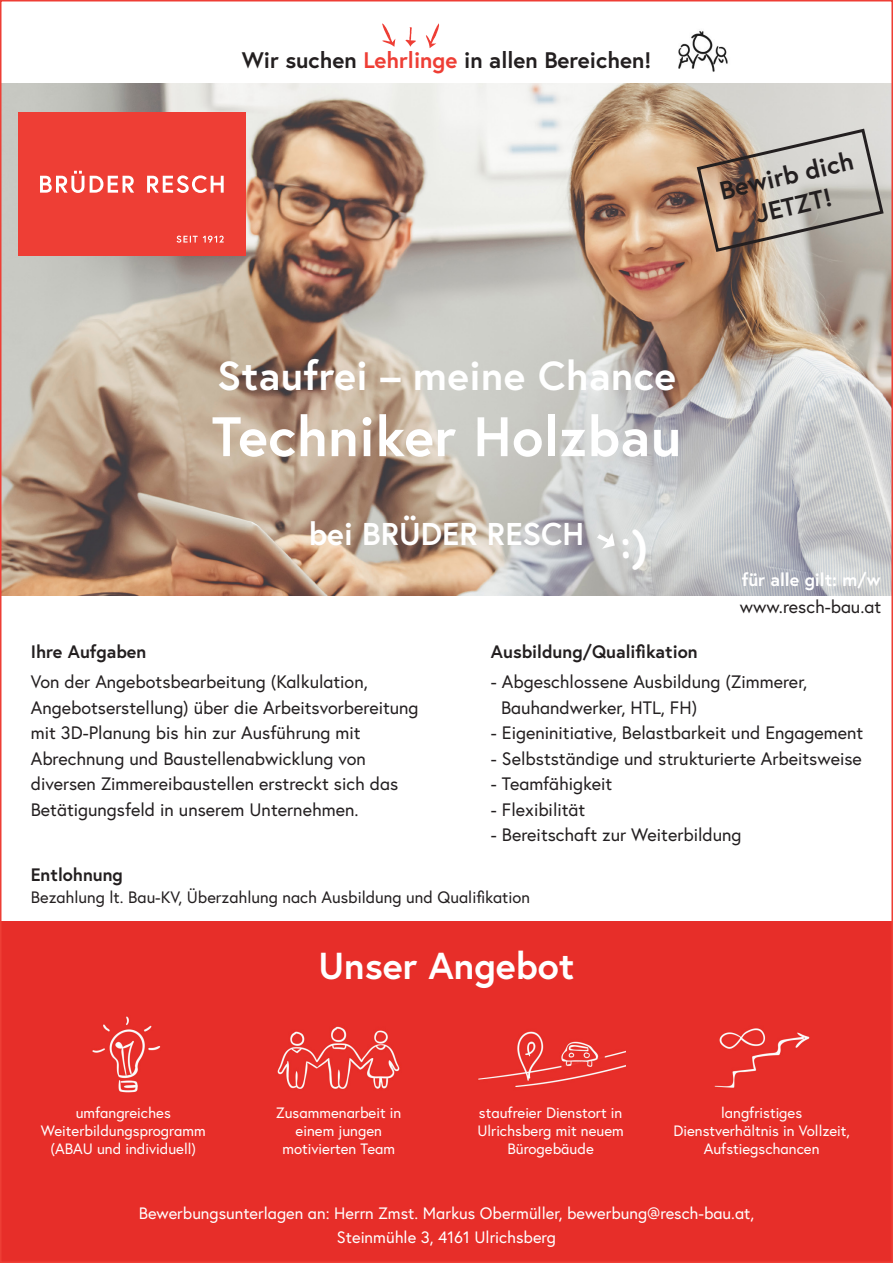
<style>
.page{position:relative;width:893px;height:1263px;background:#fff}
.page>*{position:absolute;margin:0;border:0;box-sizing:border-box;transform-origin:0 0}
.t1{font:700 55.5px "Europa";letter-spacing:.01em;color:#fff}
.t2{font:700 40.5px "Europa";letter-spacing:.01em;color:#fff}
.t3{font:700 40.5px "Comic Sans MS";color:#fff}
.t4{font:700 37.5px "Europa";color:#fff}
.t5{font:700 31.5px "Europa";color:#fff}
.t6{font:700 25.5px "Europa";color:#231f20}
.t7{font:700 22.5px "Europa";color:#231f20}
.t8{font:18px/25.5px "Europa";color:#231f20}
.t9{font:700 18px "Europa";color:#231f20}
.t10{font:700 18px "Europa";color:#fff}
.t11{font:16.5px "Europa";color:#fff}
.t12{font:16.5px "Europa";color:#231f20}
.t13{font:15px/18px "Europa";color:#fff;text-align:center}
.s1{color:#ee3e35}
</style>
<div class="page">
<img style="left:3px;top:84px;width:887px;height:511px">
<div style="left:3px;top:922px;width:887px;height:338px;background:#e72e29"></div>
<div style="left:18px;top:112px;width:228px;height:144px;background:#ee3e35"></div>
<svg style="left:40px;top:171px;width:184px;height:22px"></svg>
<svg style="left:177px;top:236px;width:47px;height:7px"></svg>
<img style="left:678px;top:31px;width:50px;height:41px">
<svg style="left:382px;top:23px;width:13px;height:24px"></svg>
<svg style="left:426px;top:23px;width:13px;height:25px"></svg>
<svg style="left:405px;top:27px;width:11px;height:20px"></svg>
<div style="left:52px;top:994px;width:146px;height:136px;background:#e72e29"></div>
<img style="left:264px;top:1005px;width:150px;height:128px">
<img style="left:476px;top:1005px;width:149px;height:125px">
<svg style="left:597px;top:533px;width:18px;height:16px"></svg>
<div style="left:690px;top:1013px;width:143px;height:84px;background:#e72e29"></div>
<svg style="left:695px;top:127px;width:190px;height:127px;background:#b8a99c"></svg>
<p class="t7" style="left:242px;top:45px;width:411px">Wir suchen <span class="s1">Lehrlinge</span> in allen Bereichen!</p>
<p class="t6" style="left:716px;top:174px;width:138px;rotate:-13deg">Bewirb dich</p>
<p class="t6" style="left:752px;top:197px;width:79px;rotate:-13deg">JETZT!</p>
<p class="t2" style="left:217px;top:348px;width:460px">Staufrei – meine Chance</p>
<p class="t1" style="left:212px;top:399px;width:471px">Techniker Holzbau</p>
<p class="t5" style="left:309px;top:512px;width:277px">bei BRÜDER RESCH</p>
<p class="t3" style="left:617px;top:516px;width:31px">:)</p>
<p class="t10" style="left:742px;top:567px;width:141px">für alle gilt: m/w</p>
<p class="t8" style="left:740px;top:594px;width:143px">www.resch-bau.at</p>
<p class="t9" style="left:31px;top:640px;width:117px">Ihre Aufgaben</p>
<p class="t8" style="left:31px;top:669px;width:338px">Von der Angebotsbearbeitung (Kalkulation,</p>
<p class="t8" style="left:31px;top:694px;width:389px">Angebotserstellung) über die Arbeitsvorbereitung mit 3D-Planung bis hin zur Ausführung mit</p>
<p class="t8" style="left:31px;top:745px;width:337px">Abrechnung und Baustellenabwicklung von</p>
<p class="t8" style="left:31px;top:771px;width:369px">diversen Zimmereibaustellen erstreckt sich das</p>
<p class="t8" style="left:31px;top:796px;width:329px">Betätigungsfeld in unserem Unternehmen.</p>
<p class="t9" style="left:491px;top:640px;width:208px">Ausbildung/Qualifikation</p>
<p class="t8" style="left:501px;top:669px;width:308px;text-indent:-10px">- Abgeschlossene Ausbildung (Zimmerer,<br>Bauhandwerker, HTL, FH)</p>
<p class="t8" style="left:491px;top:720px;width:374px">- Eigeninitiative, Belastbarkeit und Engagement</p>
<p class="t8" style="left:491px;top:745px;width:373px">- Selbstständige und strukturierte Arbeitsweise</p>
<p class="t8" style="left:491px;top:771px;width:123px">- Teamfähigkeit</p>
<p class="t8" style="left:491px;top:796px;width:96px">- Flexibilität</p>
<p class="t8" style="left:491px;top:822px;width:252px">- Bereitschaft zur Weiterbildung</p>
<p class="t9" style="left:31px;top:862px;width:94px">Entlohnung</p>
<p class="t12" style="left:31px;top:887px;width:501px">Bezahlung lt. Bau-KV, Überzahlung nach Ausbildung und Qualifikation</p>
<p class="t13" style="left:76px;top:1103px;width:97px">umfangreiches</p>
<p class="t13" style="left:41px;top:1121px;width:166px">Weiterbildungsprogramm</p>
<p class="t13" style="left:50px;top:1139px;width:147px">(ABAU und individuell)</p>
<p class="t4" style="left:318px;top:940px;width:258px">Unser Angebot</p>
<p class="t13" style="left:276px;top:1103px;width:127px">Zusammenarbeit in einem jungen</p>
<p class="t13" style="left:282px;top:1139px;width:114px">motivierten Team</p>
<p class="t13" style="left:477px;top:1103px;width:148px">staufreier Dienstort in<br>Ulrichsberg mit neuem<br>Bürogebäude</p>
<p class="t13" style="left:721px;top:1103px;width:83px">langfristiges</p>
<p class="t13" style="left:673px;top:1121px;width:178px">Dienstverhältnis in Vollzeit,</p>
<p class="t13" style="left:704px;top:1139px;width:117px">Aufstiegschancen</p>
<p class="t11" style="left:139px;top:1203px;width:617px">Bewerbungsunterlagen an: Herrn Zmst. Markus Obermüller, bewerbung@resch-bau.at,</p>
<p class="t11" style="left:337px;top:1227px;width:221px">Steinmühle 3, 4161 Ulrichsberg</p>
</div>
